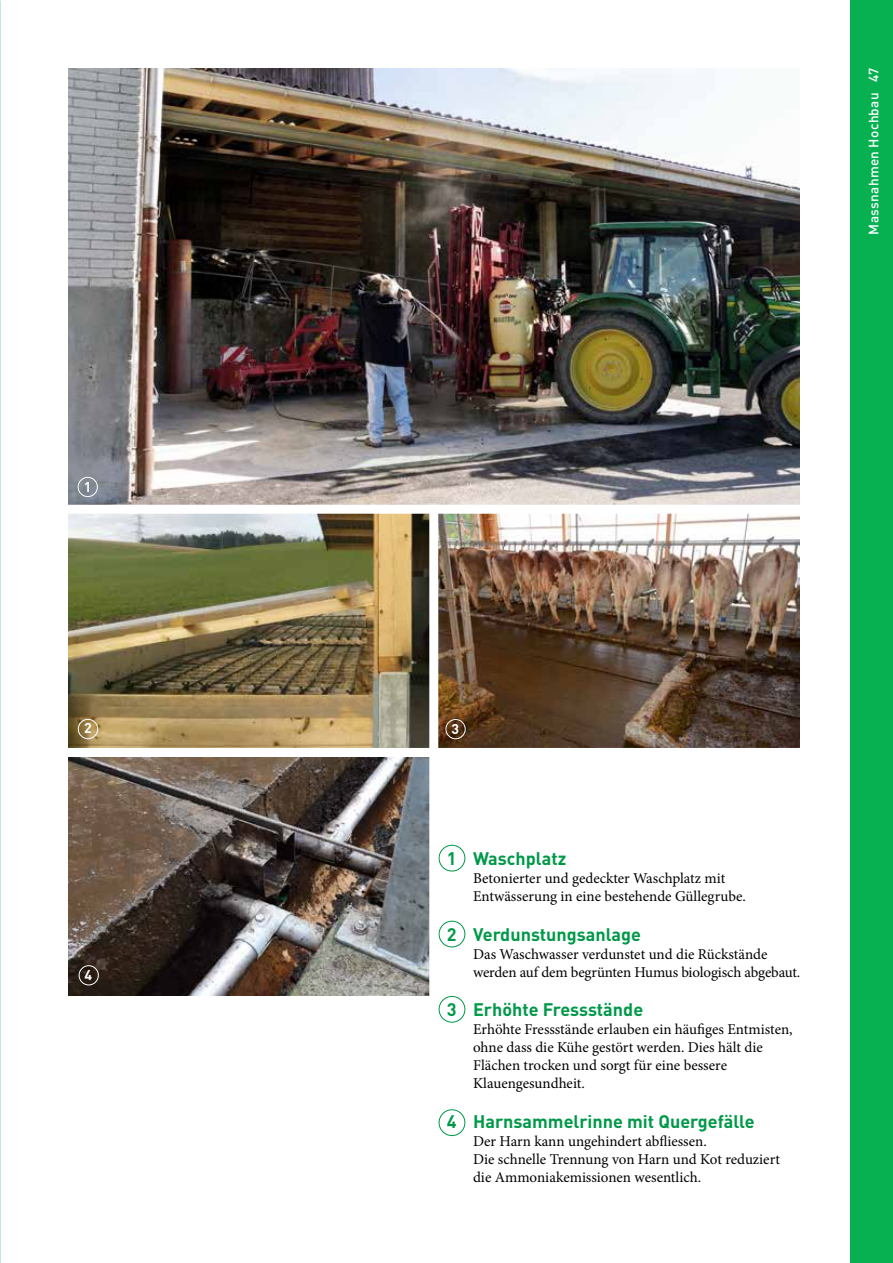
<style>
.page{position:relative;width:893px;height:1263px;background:#fff}
.page>*{position:absolute;margin:0;border:0;box-sizing:border-box;transform-origin:0 0}
.t1{font:700 18px "DIN";color:#009949}
.t2{font:15px/18px "Minion Pro";letter-spacing:-.005em;color:#000}
.t3{font:700 14.1px "DIN";color:#fff}
.t4{font:500 13.5px "DIN";letter-spacing:.02em;color:#fff}
</style>
<div class="page">
<img style="left:438px;top:514px;width:362px;height:234px">
<img style="left:68px;top:514px;width:361px;height:234px">
<img style="left:68px;top:757px;width:361px;height:238px">
<img style="left:68px;top:68px;width:732px;height:437px">
<div style="left:446px;top:719px;width:20px;height:20px;border:1px solid #fff;border-radius:50%"></div>
<div style="left:79px;top:965px;width:20px;height:20px;border:1px solid #fff;border-radius:50%"></div>
<div style="left:78px;top:477px;width:20px;height:20px;border:1px solid #fff;border-radius:50%"></div>
<div style="left:439px;top:845px;width:26px;height:26px;border:1px solid #009949;border-radius:50%"></div>
<div style="left:439px;top:921px;width:26px;height:26px;border:1px solid #009949;border-radius:50%"></div>
<div style="left:439px;top:996px;width:26px;height:27px;border:1px solid #009949;border-radius:50%"></div>
<div style="left:439px;top:1109px;width:26px;height:27px;border:1px solid #009949;border-radius:50%"></div>
<div style="left:78px;top:719px;width:20px;height:20px;border:1px solid #fff;border-radius:50%"></div>
<div style="left:850px;top:0;width:43px;height:1263px;background:#07b152"></div>
<p class="t3" style="left:84px;top:478px;width:9px">1</p>
<p class="t3" style="left:84px;top:719px;width:9px">2</p>
<p class="t3" style="left:84px;top:966px;width:9px">4</p>
<p class="t4" style="left:865px;top:235px;width:168px;rotate:-90deg">Massnahmen Hochbau 47</p>
<p class="t4" style="left:865px;top:201px;width:110px;rotate:-90deg">Gesamtübersicht</p>
<p class="t3" style="left:452px;top:720px;width:9px">3</p>
<p class="t1" style="left:447px;top:846px;width:11px">1</p>
<p class="t1" style="left:447px;top:922px;width:11px">2</p>
<p class="t1" style="left:447px;top:998px;width:11px">3</p>
<p class="t1" style="left:447px;top:1110px;width:11px">4</p>
<p class="t1" style="left:473px;top:847px;width:95px">Waschplatz</p>
<p class="t2" style="left:473px;top:869px;width:274px">Betonierter und gedeckter Waschplatz mit<br>Entwässerung in eine bestehende Güllegrube.</p>
<p class="t1" style="left:473px;top:922px;width:170px">Verdunstungsanlage</p>
<p class="t2" style="left:473px;top:945px;width:329px">Das Waschwasser verdunstet und die Rückstände werden auf dem begrünten Humus biologisch abgebaut.</p>
<p class="t1" style="left:473px;top:998px;width:172px">Erhöhte Fressstände</p>
<p class="t2" style="left:473px;top:1020px;width:321px">Erhöhte Fressstände erlauben ein häufiges Entmisten, ohne dass die Kühe gestört werden. Dies hält die Flächen trocken und sorgt für eine bessere Klauengesundheit.</p>
<p class="t1" style="left:473px;top:1110px;width:283px">Harnsammelrinne mit Quergefälle</p>
<p class="t2" style="left:473px;top:1132px;width:308px">Der Harn kann ungehindert abfliessen.<br>Die schnelle Trennung von Harn und Kot reduziert die Ammoniakemissionen wesentlich.</p>
</div>
